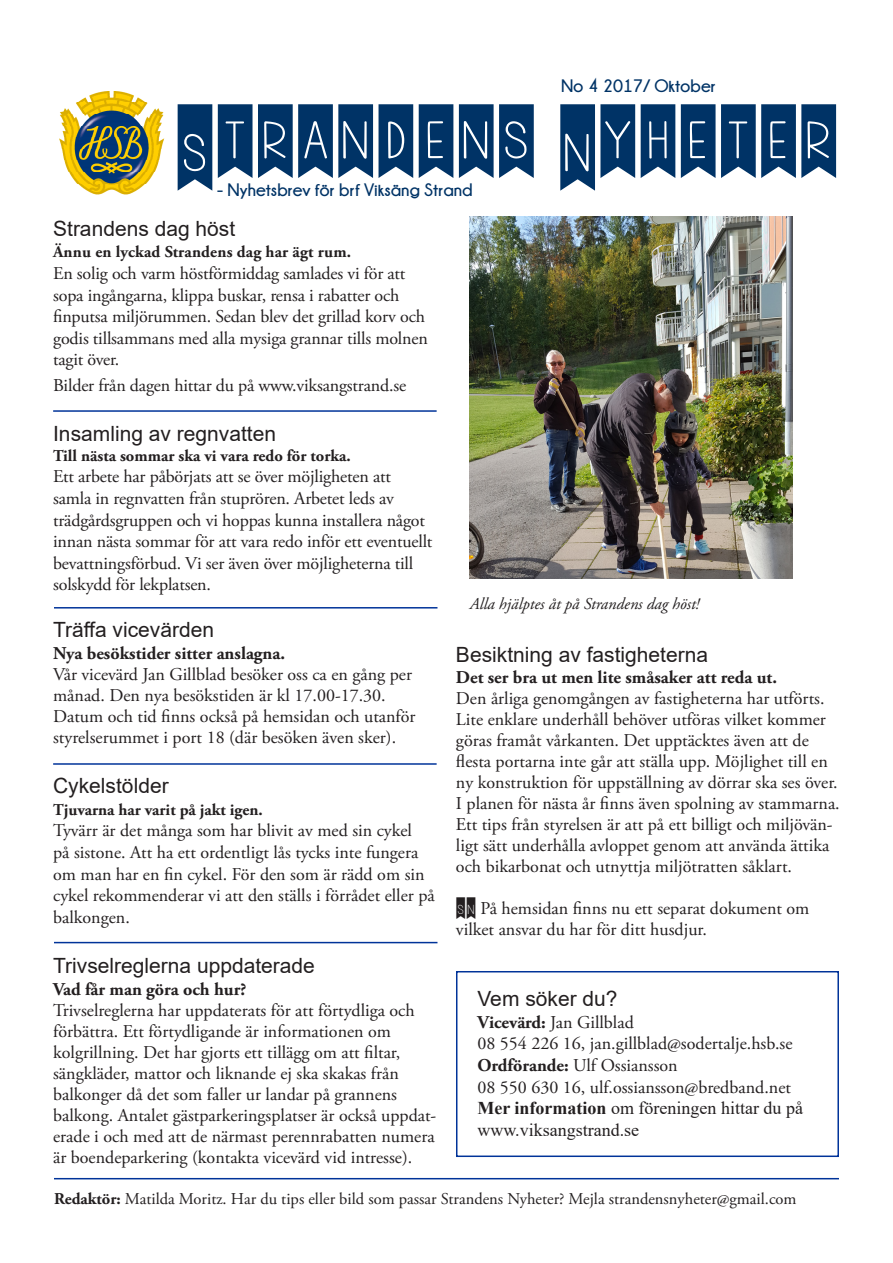
<style>
.page{position:relative;width:893px;height:1263px;background:#fff}
.page>*{position:absolute;margin:0;border:0;box-sizing:border-box;transform-origin:0 0}
.t1{font:108px "KGA Little Swag";color:#036}
.t2{font:21px "Arial";color:#231f20}
.t3{font:18px/21px "Adobe Garamond Pro";color:#231f20}
.t4{font:700 18px "Adobe Garamond Pro";color:#231f20}
.t5{font:18px/21.6px "Times New Roman";color:#231f20}
.t6{font:700 18px "Champagne&Limousines";color:#036}
.t7{font:700 16.5px "Adobe Garamond Pro";color:#231f20}
.t8{font:16.5px "Adobe Garamond Pro";color:#231f20}
.t9{font:italic 16.5px "Adobe Garamond Pro";color:#231f20}
.s1{font-family:"KGA Little Swag";font-size:27px}
.s2{font-weight:700}
</style>
<div class="page">
<img style="left:59px;top:91px;width:106px;height:104px">
<hr style="left:53px;top:410px;width:384px;height:2px;background:#039">
<hr style="left:54px;top:1178px;width:785px;height:1px;background:#039">
<hr style="left:54px;top:607px;width:383px;height:1px;background:#039">
<div style="left:456px;top:971px;width:383px;height:186px;border:2px solid #039"></div>
<hr style="left:53px;top:763px;width:384px;height:2px;background:#039">
<hr style="left:54px;top:942px;width:383px;height:1px;background:#039">
<img style="left:470px;top:216px;width:322px;height:363px">
<p class="t6" style="left:561px;top:76px;width:156px">No 4 2017/ Oktober</p>
<p class="t1" style="left:175px;top:102px;width:665px">Strandens Nyheter</p>
<p class="t6" style="left:217px;top:179px;width:257px">- Nyhetsbrev för brf Viksäng Strand</p>
<p class="t2" style="left:53px;top:214px;width:184px">Strandens dag höst</p>
<p class="t7" style="left:53px;top:242px;width:299px">Ännu en lyckad Strandens dag har ägt rum.</p>
<p class="t3" style="left:53px;top:263px;width:376px;line-height:21.6px">En solig och varm höstförmiddag samlades vi för att sopa ingångarna, klippa buskar, rensa i rabatter och finputsa miljörummen. Sedan blev det grillad korv och godis tillsammans med alla mysiga grannar tills molnen tagit över.</p>
<p class="t3" style="left:53px;top:375px;width:355px">Bilder från dagen hittar du på www.viksangstrand.se</p>
<p class="t2" style="left:53px;top:419px;width:224px">Insamling av regnvatten</p>
<p class="t7" style="left:53px;top:446px;width:299px">Till nästa sommar ska vi vara redo för torka.</p>
<p class="t3" style="left:53px;top:466px;width:381px;line-height:21.6px">Ett arbete har påbörjats att se över möjligheten att samla in regnvatten från stuprören. Arbetet leds av trädgårdsgruppen och vi hoppas kunna installera något innan nästa sommar för att vara redo inför ett eventuellt bevattningsförbud. Vi ser även över möjligheterna till solskydd för lekplatsen.</p>
<p class="t2" style="left:53px;top:615px;width:162px">Träffa vicevärden</p>
<p class="t4" style="left:53px;top:643px;width:233px">Nya besökstider sitter anslagna.</p>
<p class="t3" style="left:53px;top:664px;width:364px">Vår vicevärd Jan Gillblad besöker oss ca en gång per månad. Den nya besökstiden är kl 17.00-17.30.<br>Datum och tid finns också på hemsidan och utanför styrelserummet i port 18 (där besöken även sker).</p>
<p class="t2" style="left:53px;top:771px;width:117px">Cykelstölder</p>
<p class="t7" style="left:53px;top:800px;width:211px">Tjuvarna har varit på jakt igen.</p>
<p class="t3" style="left:53px;top:820px;width:383px;line-height:21.6px">Tyvärr är det många som har blivit av med sin cykel<br>på sistone. Att ha ett ordentligt lås tycks inte fungera om man har en fin cykel. För den som är rädd om sin cykel rekommenderar vi att den ställs i förrådet eller på balkongen.</p>
<p class="t2" style="left:53px;top:951px;width:263px">Trivselreglerna uppdaterade</p>
<p class="t4" style="left:53px;top:979px;width:195px">Vad får man göra och hur?</p>
<p class="t3" style="left:53px;top:1000px;width:385px">Trivselreglerna har uppdaterats för att förtydliga och förbättra. Ett förtydligande är informationen om kolgrillning. Det har gjorts ett tillägg om att filtar, sängkläder, mattor och liknande ej ska skakas från balkonger då det som faller ur landar på grannens balkong. Antalet gästparkeringsplatser är också uppdat&shy;erade i och med att de närmast perennrabatten numera är boendeparkering (kontakta vicevärd vid intresse).</p>
<p class="t9" style="left:470px;top:593px;width:231px">Alla hjälptes åt på Strandens dag höst!</p>
<p class="t2" style="left:456px;top:640px;width:254px">Besiktning av fastigheterna</p>
<p class="t4" style="left:456px;top:667px;width:322px">Det ser bra ut men lite småsaker att reda ut.</p>
<p class="t3" style="left:456px;top:689px;width:385px">Den årliga genomgången av fastigheterna har utförts.<br>Lite enklare underhåll behöver utföras vilket kommer göras framåt vårkanten. Det upptäcktes även att de flesta portarna inte går att ställa upp. Möjlighet till en ny konstruktion för uppställning av dörrar ska ses över.<br>I planen för nästa år finns även spolning av stammarna.<br>Ett tips från styrelsen är att på ett billigt och miljövän&shy;ligt sätt underhålla avloppet genom att använda ättika och bikarbonat och utnyttja miljötratten såklart.</p>
<p class="t3" style="left:456px;top:899px;width:355px"><span class="s1">SN</span> På hemsidan finns nu ett separat dokument om vilket ansvar du har för ditt husdjur.</p>
<p class="t2" style="left:477px;top:984px;width:142px">Vem söker du?</p>
<p class="t3" style="left:477px;top:1012px;width:158px"><span class="s2">Vicevärd:</span> Jan Gillblad</p>
<p class="t3" style="left:477px;top:1034px;width:317px">08 554 226 16, jan.gillblad@sodertalje.hsb.se</p>
<p class="t3" style="left:477px;top:1055px;width:202px"><span class="s2">Ordförande:</span> Ulf Ossiansson</p>
<p class="t3" style="left:477px;top:1077px;width:315px">08 550 630 16, ulf.ossiansson@bredband.net</p>
<p class="t5" style="left:477px;top:1097px;width:327px"><span class="s2">Mer information</span> om föreningen hittar du på www.viksangstrand.se</p>
<p class="t8" style="left:54px;top:1188px;width:744px"><span class="s2">Redaktör:</span> Matilda Moritz. Har du tips eller bild som passar Strandens Nyheter? Mejla strandensnyheter@gmail.com</p>
</div>
